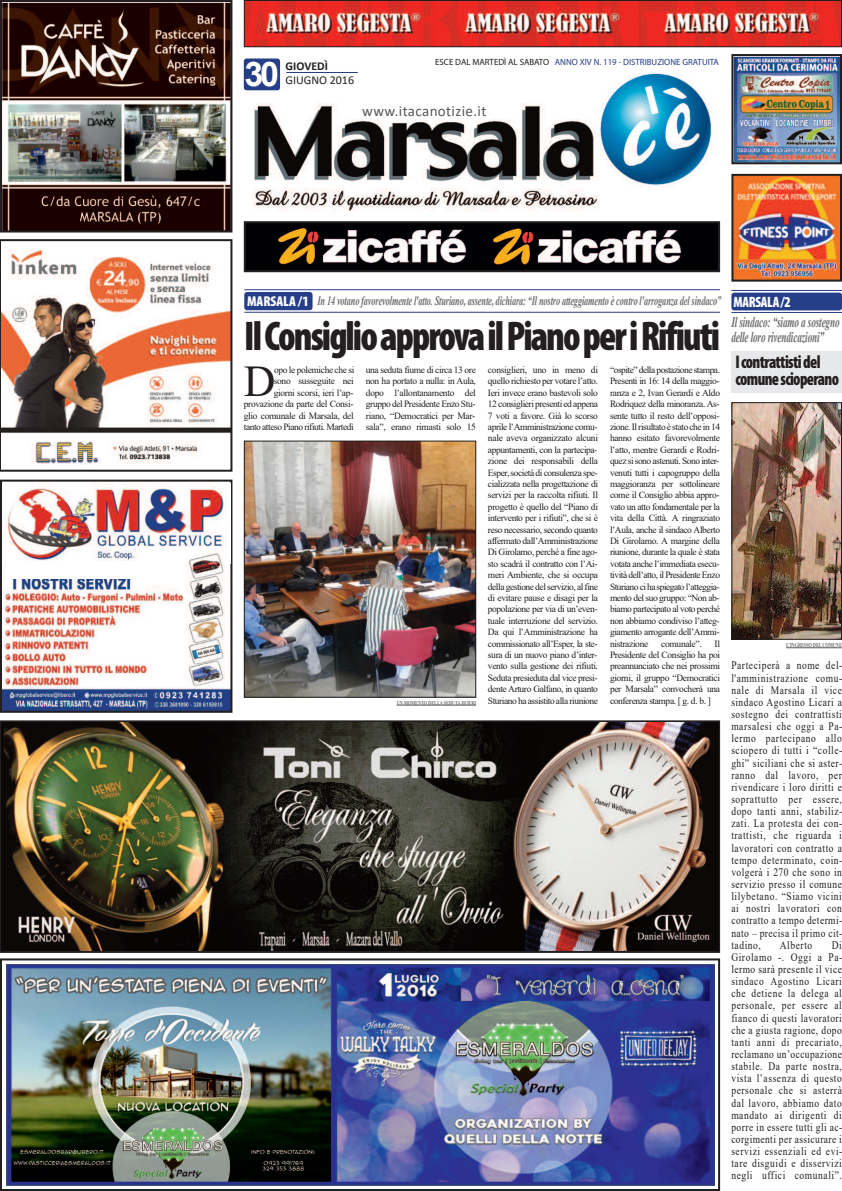
<style>
.page{position:relative;width:842px;height:1191px;background:#fff}
.page>*{position:absolute;margin:0;border:0;box-sizing:border-box;transform-origin:0 0}
.t1{font:43.9px "Times New Roman";color:#231f20}
.t2{font:900 condensed 41.7px "Myriad Pro";letter-spacing:-.05em;color:#231f20;scale:.94 1}
.t3{font:700 33.9px "Arial";color:#fff}
.t4{font:900 condensed 18.3px "Myriad Pro";letter-spacing:-.04em;color:#231f20;scale:.89 1}
.t5{font:15px "Calibri";letter-spacing:.025em;color:#57585a}
.t6{font:900 condensed 15px "Myriad Pro";letter-spacing:-.025em;color:#fff;scale:.95 1}
.t7{font:italic 700 14.8px/15px "Times New Roman";letter-spacing:-.015em;color:#6c6d70;scale:.62 1}
.t8{font:900 condensed 14.3px "Myriad Pro";color:#fff}
.t9{font:italic 700 12.8px "Times New Roman";letter-spacing:-.015em;color:#6c6d70;scale:.65 1}
.t10{font:12px "Calibri";color:#231f20}
.t11{font:700 12px "Calibri";color:#231f20}
.t12{font:11.5px/12.1px "Times New Roman";letter-spacing:.06em;color:#231f20;text-align:justify;scale:.83 1}
.t13{font:9.5px/11.4px "Times New Roman";letter-spacing:-.035em;color:#231f20;text-align:justify}
.t14{font:9px "Myriad Pro";color:#253e88}
.t15{font:700 6px "Times New Roman";letter-spacing:-.025em;color:#6c6d70;scale:.74 1}
.s1{color:#231f20}
</style>
<div class="page">
<img style="left:734px;top:177px;width:105px;height:102px">
<div style="left:731px;top:174px;width:111px;height:108px;border:2px solid #231f20"></div>
<img style="left:246px;top:73px;width:466px;height:138px">
<img style="left:247px;top:224px;width:470px;height:45px">
<div style="left:244px;top:221px;width:476px;height:51px;border:2px solid #231f20"></div>
<img style="left:246px;top:2px;width:594px;height:43px">
<div style="left:244px;top:0;width:598px;height:47px;border:1px solid #231f20"></div>
<div style="left:244px;top:58px;width:36px;height:32px;background:#253e88;border-radius:3px"></div>
<hr style="left:286px;top:72px;width:72px;height:1px;background:#253e88">
<div style="left:731px;top:293px;width:111px;height:17px;background:#253e88;border-radius:3px"></div>
<hr style="left:731px;top:312px;width:111px;height:1px;background:#253e88">
<hr style="left:731px;top:290px;width:111px;height:1px;background:#253e88">
<div style="left:731px;top:351px;width:111px;height:41px;background:#e7e8e9"></div>
<img style="left:3px;top:3px;width:226px;height:226px">
<div style="left:0;top:0;width:232px;height:232px;border:2px solid #231f20"></div>
<img style="left:3px;top:573px;width:226px;height:137px">
<div style="left:0;top:479px;width:232px;height:234px;border:2px solid #231f20"></div>
<img style="left:2px;top:483px;width:228px;height:80px">
<img style="left:5px;top:573px;width:178px;height:114px">
<img style="left:185px;top:550px;width:40px;height:137px">
<div style="left:244px;top:292px;width:69px;height:18px;background:#253e88;border-radius:3px"></div>
<hr style="left:244px;top:312px;width:476px;height:1px;background:#253e88">
<hr style="left:244px;top:289px;width:476px;height:1px;background:#253e88">
<div style="left:7px;top:561px;width:175px;height:17px;background:#fff"></div>
<img style="left:734px;top:57px;width:105px;height:104px">
<div style="left:731px;top:54px;width:111px;height:110px;border:2px solid #231f20"></div>
<img style="left:6px;top:964px;width:708px;height:221px">
<div style="left:0;top:958px;width:720px;height:233px;border:2px solid #231f20"></div>
<div style="left:0;top:720px;width:720px;height:233px;border:2px solid #231f20"></div>
<img style="left:2px;top:722px;width:716px;height:229px">
<img style="left:733px;top:404px;width:107px;height:234px">
<div style="left:731px;top:402px;width:111px;height:238px;border:1px solid #231f20"></div>
<img style="left:246px;top:442px;width:228px;height:253px">
<div style="left:244px;top:440px;width:232px;height:257px;border:1px solid #231f20"></div>
<hr style="left:397px;top:705px;width:79px;height:1px;background:#6c6d70">
<hr style="left:786px;top:647px;width:56px;height:1px;background:#6c6d70">
<img style="left:0;top:239px;width:232px;height:233px">
<h3 class="t3" style="left:245px;top:56px;width:36px">30</h3>
<p class="t11" style="left:286px;top:61px;width:44px">GIOVEDÌ</p>
<p class="t10" style="left:285px;top:75px;width:70px">GIUGNO 2016</p>
<p class="t14" style="left:435px;top:59px;width:285px"><span class="s1">ESCE DAL MARTEDÌ AL SABATO</span> ANNO XIV N. 119 - DISTRIBUZIONE GRATUITA</p>
<h3 class="t5" style="left:362px;top:105px;width:126px">www.itacanotizie.it</h3>
<h3 class="t9" style="left:317px;top:293px;width:623px">In 14 votano favorevolmente l'atto. Sturiano, assente, dichiara: “Il nostro atteggiamento è contro l'arroganza del sindaco”</h3>
<h3 class="t8" style="left:247px;top:297px;width:63px">MARSALA /1</h3>
<h2 class="t2" style="left:244px;top:321px;width:508px">IlConsiglioapprovailPianoperiRifiuti</h2>
<h3 class="t6" style="left:734px;top:297px;width:62px">MARSALA/2</h3>
<h3 class="t7" style="left:731px;top:315px;width:176px">Il sindaco: “siamo a sostegno delle loro rivendicazioni”</h3>
<h3 class="t4" style="left:735px;top:355px;width:97px">Icontrattistidel</h3>
<p class="t13" style="left:244px;top:364px;width:112px;text-align:right">opo le polemiche che si<br>sono susseguite nei<br>giorni scorsi, ieri l’ap&shy;provazione da parte del Consi&shy;glio comunale di Marsala, del tanto atteso Piano rifiuti. Martedì</p>
<p class="t13" style="left:366px;top:364px;width:112px">una seduta fiume di circa 13 ore non ha portato a nulla: in Aula, dopo l’allontanamento del gruppo del Presidente Enzo Stu&shy;riano, “Democratici per Mar&shy;sala”, erano rimasti solo 15</p>
<p class="t13" style="left:488px;top:364px;width:112px">consiglieri, uno in meno di quello richiesto per votare l’atto.<br>Ieri invece erano bastevoli solo 12 consiglieri presenti ed appena 7 voti a favore. Già lo scorso aprile l’Amministrazione comu&shy;nale aveva organizzato alcuni appuntamenti, con la partecipa&shy;zione dei responsabili della Esper, società di consulenza spe&shy;cializzata nella progettazione di servizi per la raccolta rifiuti. Il progetto è quello del “Piano di intervento per i rifiuti”, che si è reso necessario, secondo quanto affermato dall’Amministrazione Di Girolamo, perché a fine ago&shy;sto scadrà il contratto con l’Ai&shy;meri Ambiente, che si occupa della gestione del servizio, al fine di evitare pause e disagi per la popolazione per via di un’even&shy;tuale interruzione del servizio.<br>Da qui l’Amministrazione ha commissionato all’Esper, la ste&shy;sura di un nuovo piano d’inter&shy;vento sulla gestione dei rifiuti.<br>Seduta presieduta dal vice presi&shy;dente Arturo Galfano, in quanto Sturiano ha assistito alla riunione</p>
<p class="t13" style="left:610px;top:364px;width:112px">“ospite” della postazione stampa.<br>Presenti in 16: 14 della maggio&shy;ranza e 2, Ivan Gerardi e Aldo Rodriquez della minoranza. As&shy;sente tutto il resto dell’opposi&shy;zione. Il risultato è stato che in 14 hanno esitato favorevolmente l’atto, mentre Gerardi e Rodri&shy;quez si sono astenuti. Sono inter&shy;venuti tutti i capogruppo della maggioranza per sottolineare come il Consiglio abbia appro&shy;vato un atto fondamentale per la vita della Città. A ringraziato l’Aula, anche il sindaco Alberto Di Girolamo. A margine della riunione, durante la quale è stata votata anche l’immediata esecu&shy;tività dell’atto, il Presidente Enzo Sturiano ci ha spiegato l’atteggia&shy;mento del suo gruppo: “Non ab&shy;biamo partecipato al voto perché non abbiamo condiviso l’atteg&shy;giamento arrogante dell’Ammi&shy;nistrazione</p>
<h1 class="t1" style="left:244px;top:356px;width:33px">D</h1>
<h3 class="t4" style="left:735px;top:373px;width:118px">comunescioperano</h3>
<p class="t13" style="left:610px;top:637px;width:112px;text-indent:105px">Il Presidente del Consiglio ha poi preannunciato che nei prossimi giorni, il gruppo “Democratici per Marsala” convocherà una conferenza stampa. [ g. d. b. ]</p>
<p class="t13" style="left:661px;top:637px;width:42px">comunale”.</p>
<p class="t15" style="left:786px;top:642px;width:77px">L’INGRESSO DEL COMUNE</p>
<p class="t12" style="left:731px;top:659px;width:135px">Parteciperà a nome del&shy;l'amministrazione comu&shy;nale di Marsala il vice sindaco Agostino Licari a sostegno dei contrattisti marsalesi che oggi a Pa&shy;lermo partecipano allo sciopero di tutti i “colle&shy;ghi” siciliani che si aster&shy;ranno dal lavoro, per rivendicare i loro diritti e soprattutto per essere, dopo tanti anni, stabiliz&shy;zati. La protesta dei con&shy;trattisti, che riguarda i lavoratori con contratto a tempo determinato, coin&shy;volgerà i 270 che sono in servizio presso il comune lilybetano. “Siamo vicini ai nostri lavoratori con contratto a tempo determi&shy;nato – precisa il primo cit&shy;tadino,</p>
<p class="t15" style="left:397px;top:699px;width:109px">UN MOMENTO DELLA SEDUTA DI IERI</p>
<p class="t12" style="left:731px;top:938px;width:135px;text-indent:100px">Di Girolamo -. Oggi a Pa&shy;lermo sarà presente il vice sindaco Agostino Licari che detiene la delega al personale, per essere al fianco di questi lavoratori che a giusta ragione, dopo tanti anni di precariato, reclamano un’occupazione stabile. Da parte nostra, vista l’assenza di questo personale che si asterrà dal lavoro, abbiamo dato mandato ai dirigenti di porre in essere tutti gli ac&shy;corgimenti per assicurare i servizi essenziali ed evi&shy;tare disguidi e disservizi negli uffici comunali”.</p>
<p class="t12" style="left:780px;top:938px;width:41px">Alberto</p>
</div>
